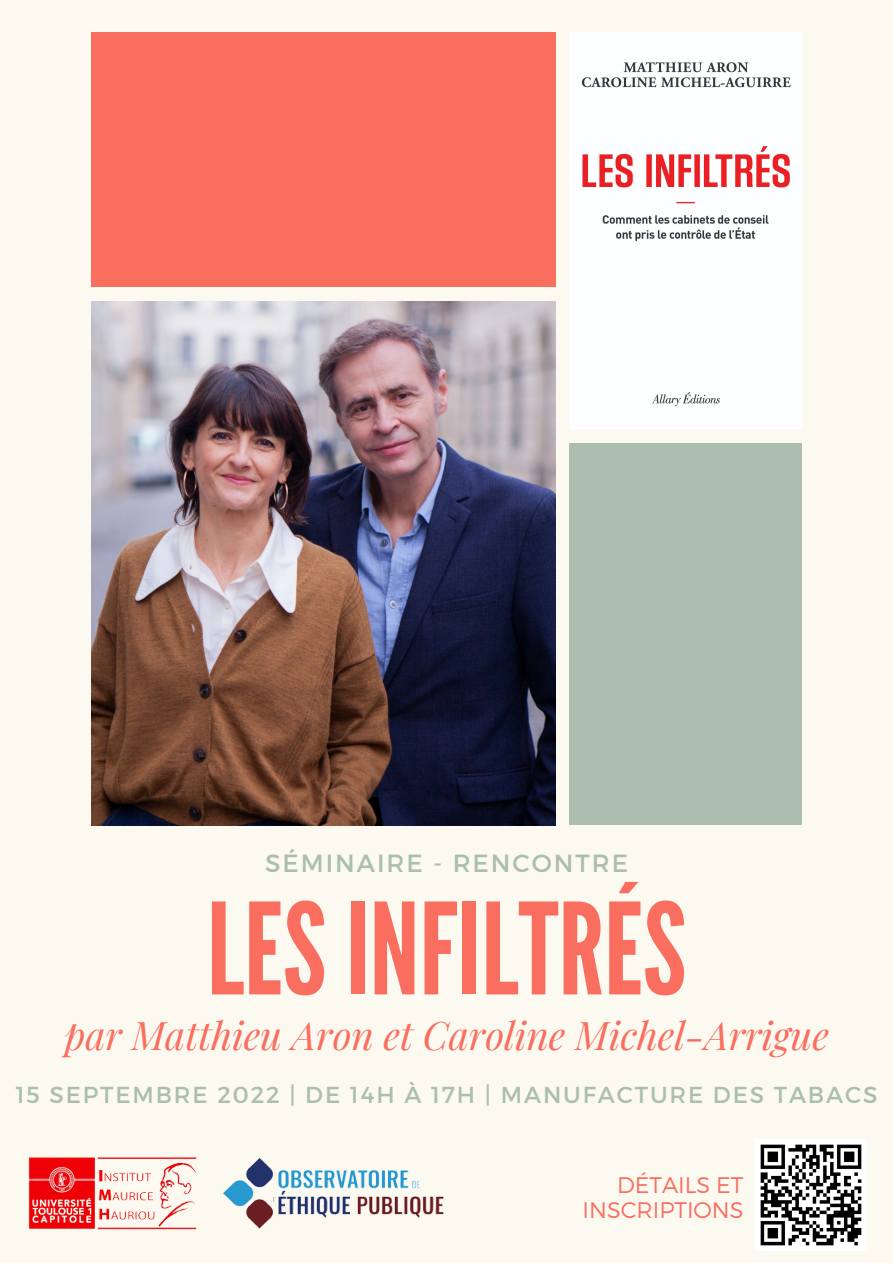
<style>
.page{position:relative;width:893px;height:1263px;background:#fbf9f0}
.page>*{position:absolute;margin:0;border:0;box-sizing:border-box;transform-origin:0 0}
.t1{font:126.38px "League Gothic";color:#fa6e60}
.t2{font:italic 38.55px "Playfair Display";color:#fa6e60}
.t3{font:24.83px "Montserrat";letter-spacing:.08em;color:#abbeb0}
.t4{font:23.1px "Montserrat";letter-spacing:.08em;color:#abbeb0}
.t5{font:300 22.5px/24.8px "Montserrat";color:#fa6e60;text-align:right}
</style>
<div class="page">
<div style="left:91px;top:32px;width:464px;height:255px;background:#fa6e60"></div>
<div style="left:569px;top:443px;width:233px;height:382px;background:#abbeb0"></div>
<img style="left:569px;top:32px;width:233px;height:397px">
<img style="left:91px;top:301px;width:464px;height:524px">
<img style="left:223px;top:1158px;width:221px;height:71px">
<img style="left:28px;top:1157px;width:169px;height:73px">
<img style="left:756px;top:1139px;width:110px;height:111px">
<p class="t3" style="left:265px;top:847px;width:364px">SÉMINAIRE - RENCONTRE</p>
<h1 class="t1" style="left:207px;top:876px;width:481px">LESINFILTRÉS</h1>
<h2 class="t2" style="left:64px;top:1008px;width:766px">par Matthieu Aron et Caroline Michel-Arrigue</h2>
<p class="t4" style="left:16px;top:1079px;width:863px">15 SEPTEMBRE 2022 | DE 14H À 17H | MANUFACTURE DES TABACS</p>
<p class="t5" style="left:582px;top:1171px;width:162px">DÉTAILS ET<br>INSCRIPTIONS</p>
</div>
